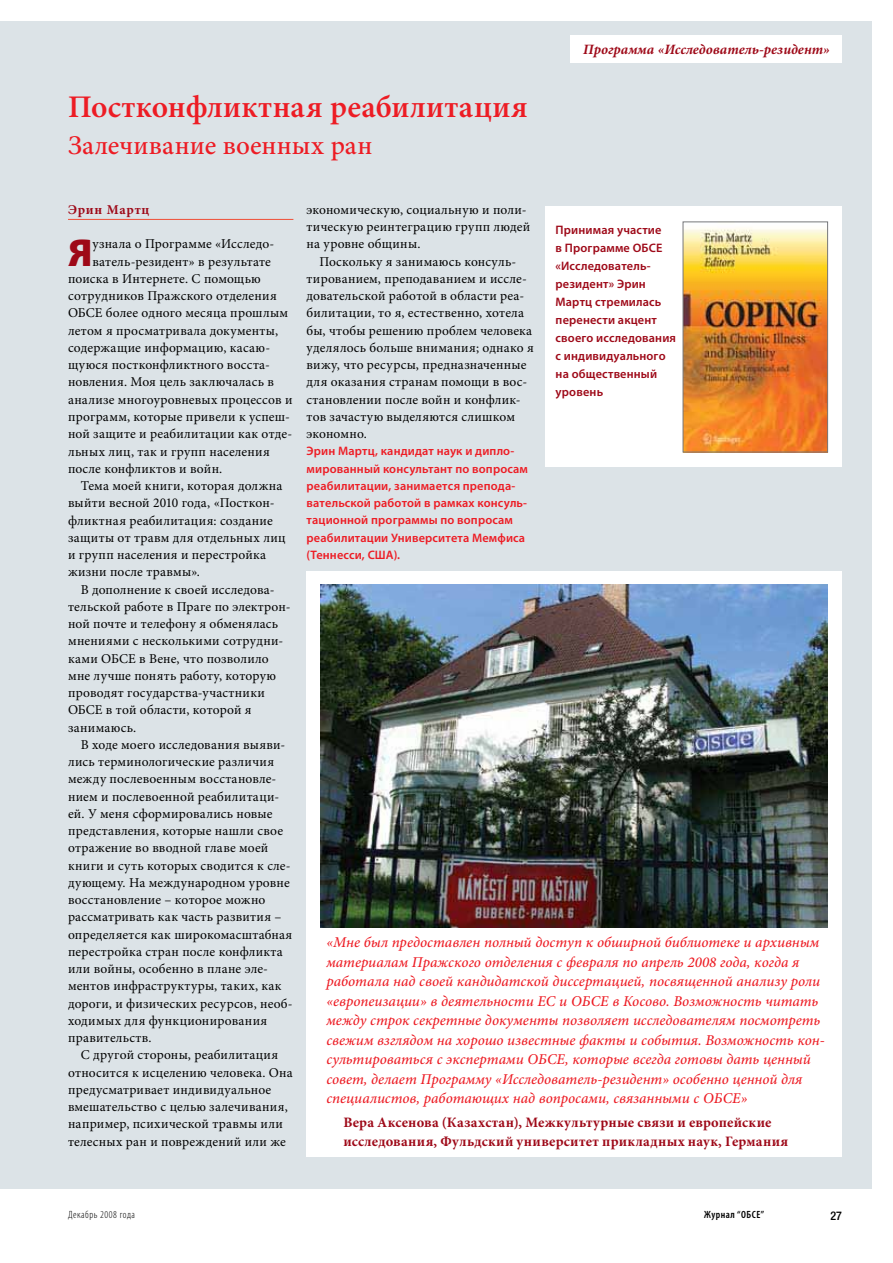
<style>
.page{position:relative;width:893px;height:1263px;background:#fff}
.page>*{position:absolute;margin:0;border:0;box-sizing:border-box;transform-origin:0 0}
.t1{font:900 39.15px "Myriad Pro";color:#9e0918}
.t2{font:600 31.5px "Minion Pro";letter-spacing:.01em;color:#ed1c24}
.t3{font:500 27px "Minion Pro";letter-spacing:.005em;color:#ed1c24}
.t4{font:italic 500 15px/19.5px "Minion Pro";color:#ed1c24}
.t5{font:700 14.4px/19.5px "Minion Pro";letter-spacing:.02em;color:#9e0918}
.t6{font:italic 700 14.25px "Minion Pro";color:#9e0918}
.t7{font:13.5px/17.2px "Minion Pro";letter-spacing:.02em;color:#000}
.t8{font:13.5px "Minion Pro";color:#000}
.t9{font:700 13.5px "Minion Pro";letter-spacing:.06em;color:#9e0918}
.t10{font:600 12.3px/17.2px "Myriad Pro";letter-spacing:.01em;color:#ed1c24}
.t11{font:600 12.3px/18px "Myriad Pro";letter-spacing:.01em;color:#9e0918}
.t12{font:500 condensed 12px "Helvetica Neue";color:#000}
.t13{font:300 condensed 10.5px "Myriad Pro";letter-spacing:.05em;color:#000}
.t14{font:600 condensed 10.5px "Myriad Pro";letter-spacing:.05em;color:#000}
</style>
<div class="page">
<div style="left:0;top:21px;width:872px;height:1167px;background:#dce3e7"></div>
<div style="left:571px;top:35px;width:271px;height:27px;background:#fff"></div>
<div style="left:307px;top:571px;width:535px;height:586px;background:#fff"></div>
<img style="left:321px;top:584px;width:507px;height:343px">
<div style="left:545px;top:206px;width:297px;height:261px;background:#fff"></div>
<hr style="left:68px;top:219px;width:225px;height:1px;background:#f04e37">
<img style="left:685px;top:228px;width:141px;height:222px">
<div style="left:683px;top:222px;width:145px;height:230px;border:1px solid #77787b"></div>
<h2 class="t2" style="left:68px;top:88px;width:461px">Постконфликтная реабилитация</h2>
<h3 class="t3" style="left:68px;top:129px;width:306px">Залечивание военных ран</h3>
<p class="t6" style="left:583px;top:40px;width:248px">Программа «Исследователь-резидент»</p>
<p class="t9" style="left:68px;top:201px;width:83px">Эрин Мартц</p>
<h1 class="t1" style="left:68px;top:229px;width:26px">Я</h1>
<p class="t7" style="left:92px;top:235px;width:183px">узнала о Программе «Исследо-</p>
<p class="t7" style="left:92px;top:252px;width:180px">ватель-резидент» в результате</p>
<p class="t8" style="left:68px;top:270px;width:194px">поиска в Интернете. С помощью</p>
<p class="t7" style="left:68px;top:287px;width:210px">сотрудников Пражского отделения</p>
<p class="t7" style="left:68px;top:304px;width:222px">ОБСЕ более одного месяца прошлым</p>
<p class="t7" style="left:68px;top:321px;width:212px">летом я просматривала документы,</p>
<p class="t7" style="left:68px;top:339px;width:204px">содержащие информацию, касаю-</p>
<p class="t7" style="left:68px;top:356px;width:203px">щуюся постконфликтного восста-</p>
<p class="t7" style="left:68px;top:373px;width:207px">новления. Моя цель заключалась в</p>
<p class="t7" style="left:68px;top:390px;width:226px">анализе многоуровневых процессов и</p>
<p class="t7" style="left:68px;top:408px;width:223px">программ, которые привели к успеш-</p>
<p class="t7" style="left:68px;top:425px;width:226px">ной защите и реабилитации как отде-</p>
<p class="t7" style="left:68px;top:442px;width:203px">льных лиц, так и групп населения</p>
<p class="t7" style="left:68px;top:459px;width:156px">после конфликтов и войн.</p>
<p class="t7" style="left:81px;top:477px;width:203px">Тема моей книги, которая должна</p>
<p class="t7" style="left:68px;top:494px;width:208px">выйти весной 2010 года, «Посткон-</p>
<p class="t7" style="left:68px;top:511px;width:206px">фликтная реабилитация: создание</p>
<p class="t7" style="left:68px;top:528px;width:219px">защиты от травм для отдельных лиц</p>
<p class="t7" style="left:68px;top:546px;width:200px">и групп населения и перестройка</p>
<p class="t7" style="left:68px;top:563px;width:133px">жизни после травмы».</p>
<p class="t7" style="left:81px;top:580px;width:195px">В дополнение к своей исследова-</p>
<p class="t7" style="left:68px;top:597px;width:224px">тельской работе в Праге по электрон-</p>
<p class="t7" style="left:68px;top:615px;width:212px">ной почте и телефону я обменялась</p>
<p class="t7" style="left:68px;top:632px;width:217px">мнениями с несколькими сотрудни-</p>
<p class="t7" style="left:68px;top:649px;width:202px">ками ОБСЕ в Вене, что позволило</p>
<p class="t7" style="left:68px;top:666px;width:210px">мне лучше понять работу, которую</p>
<p class="t7" style="left:68px;top:684px;width:198px">проводят государства-участники</p>
<p class="t7" style="left:68px;top:701px;width:185px">ОБСЕ в той области, которой я</p>
<p class="t7" style="left:68px;top:718px;width:70px">занимаюсь.</p>
<p class="t7" style="left:81px;top:735px;width:206px">В ходе моего исследования выяви-</p>
<p class="t7" style="left:68px;top:753px;width:208px">лись терминологические различия</p>
<p class="t7" style="left:68px;top:770px;width:210px">между послевоенным восстановле-</p>
<p class="t7" style="left:68px;top:787px;width:213px">нием и послевоенной реабилитаци-</p>
<p class="t7" style="left:68px;top:804px;width:206px">ей. У меня сформировались новые</p>
<p class="t7" style="left:68px;top:822px;width:217px">представления, которые нашли свое</p>
<p class="t7" style="left:68px;top:839px;width:202px">отражение во вводной главе моей</p>
<p class="t7" style="left:68px;top:856px;width:224px">книги и суть которых сводится к сле-</p>
<p class="t7" style="left:68px;top:873px;width:223px">дующему. На международном уровне</p>
<p class="t7" style="left:68px;top:891px;width:199px">восстановление – которое можно</p>
<p class="t7" style="left:68px;top:908px;width:215px">рассматривать как часть развития –</p>
<p class="t7" style="left:68px;top:925px;width:226px">определяется как широкомасштабная</p>
<p class="t7" style="left:68px;top:943px;width:216px">перестройка стран после конфликта</p>
<p class="t7" style="left:68px;top:960px;width:202px">или войны, особенно в плане эле-</p>
<p class="t7" style="left:68px;top:977px;width:215px">ментов инфраструктуры, таких, как</p>
<p class="t7" style="left:68px;top:994px;width:226px">дороги, и физических ресурсов, необ-</p>
<p class="t7" style="left:68px;top:1012px;width:201px">ходимых для функционирования</p>
<p class="t7" style="left:68px;top:1029px;width:85px">правительств.</p>
<p class="t7" style="left:81px;top:1046px;width:199px">С другой стороны, реабилитация</p>
<p class="t7" style="left:68px;top:1063px;width:226px">относится к исцелению человека. Она</p>
<p class="t7" style="left:68px;top:1081px;width:205px">предусматривает индивидуальное</p>
<p class="t7" style="left:68px;top:1098px;width:221px">вмешательство с целью залечивания,</p>
<p class="t7" style="left:68px;top:1115px;width:216px">например, психической травмы или</p>
<p class="t7" style="left:68px;top:1132px;width:219px">телесных ран и повреждений или же</p>
<p class="t7" style="left:307px;top:201px;width:225px">экономическую, социальную и поли&shy;тическую реинтеграцию групп людей на уровне общины.</p>
<p class="t7" style="left:307px;top:252px;width:229px;text-indent:13px">Поскольку я занимаюсь консуль&shy;тированием, преподаванием и иссле&shy;довательской работой в области реа&shy;билитации, то я, естественно, хотела бы, чтобы решению проблем человека уделялось больше внимания; однако я вижу, что ресурсы, предназначенные для оказания странам помощи в вос&shy;становлении после войн и конфлик&shy;тов зачастую выделяются слишком экономно.</p>
<p class="t10" style="left:307px;top:443px;width:223px">Эрин Мартц, кандидат наук и дипло&shy;мированный консультант по вопросам реабилитации, занимается препода&shy;вательской работой в рамках консуль&shy;тационной программы по вопросам реабилитации Университета Мемфиса (Теннесси, США).</p>
<p class="t11" style="left:556px;top:221px;width:122px">Принимая участие<br>в Программе ОБСЕ «Исследователь&shy;резидент» Эрин<br>Мартц стремилась перенести акцент своего исследования с индивидуального на общественный уровень</p>
<p class="t4" style="left:326px;top:932px;width:500px">«Мне был предоставлен полный доступ к обширной библиотеке и архивным материалам Пражского отделения с февраля по апрель 2008 года, когда я работала над своей кандидатской диссертацией, посвященной анализу роли «европеизации» в деятельности ЕС и ОБСЕ в Косово. Возможность читать между строк секретные документы позволяет исследователям посмотреть свежим взглядом на хорошо известные факты и события. Возможность кон&shy;сультироваться с экспертами ОБСЕ, которые всегда готовы дать ценный совет, делает Программу «Исследователь-резидент» особенно ценной для специалистов, работающих над вопросами, связанными с ОБСЕ»</p>
<p class="t5" style="left:343px;top:1112px;width:446px">Вера Аксенова (Казахстан), Межкультурные связи и европейские исследования, Фульдский университет прикладных наук, Германия</p>
<p class="t13" style="left:68px;top:1208px;width:69px">Декабрь 2008 года</p>
<p class="t14" style="left:704px;top:1210px;width:62px">Журнал “ОБСЕ”</p>
<p class="t12" style="left:830px;top:1211px;width:13px">27</p>
</div>
